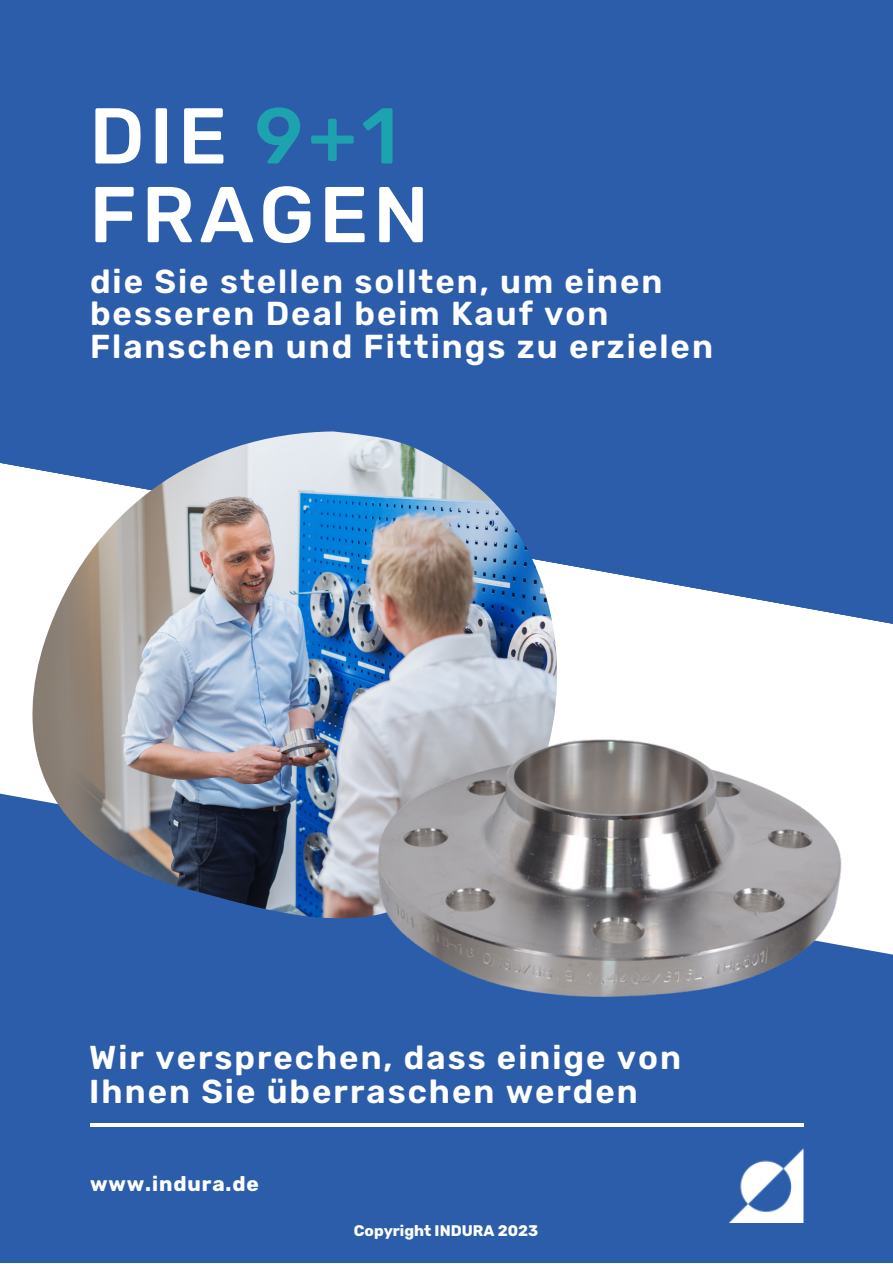
<style>
.page{position:relative;width:893px;height:1264px;background:#fff}
.page>*{position:absolute;margin:0;border:0;box-sizing:border-box;transform-origin:0 0}
.t1{font:500 78.9px/78.8px "Rubik";letter-spacing:.06em;color:#fff}
.t2{font:600 33.15px/32.5px "Rubik";letter-spacing:.06em;color:#fff}
.t3{font:700 20.85px "Rubik";letter-spacing:.045em;color:#fff}
.t4{font:700 15.3px "Rubik";color:#fff}
.s1{color:#1da3af}
</style>
<div class="page">
<div style="left:0;top:0;width:892px;height:1262px;background:#2c5daa"></div>
<hr style="left:90px;top:1123px;width:713px;height:3px;background:#fff">
<svg style="left:0;top:463px;width:892px;height:492px"></svg>
<img style="left:27px;top:431px;width:537px;height:487px">
<img style="left:374px;top:708px;width:471px;height:289px">
<img style="left:729px;top:1148px;width:74px;height:74px">
<h1 class="t1" style="left:89px;top:97px;width:341px">DIE <span class="s1">9+1<br></span>FRAGEN</h1>
<p class="t2" style="left:90px;top:265px;width:624px">die Sie stellen sollten, um einen besseren Deal beim Kauf von<br>Flanschen und Fittings zu erzielen</p>
<p class="t2" style="left:89px;top:1040px;width:593px;line-height:33.8px">Wir versprechen, dass einige von<br>Ihnen Sie überraschen werden</p>
<p class="t3" style="left:90px;top:1171px;width:170px">www.indura.de</p>
<p class="t4" style="left:354px;top:1221px;width:186px">Copyright INDURA 2023</p>
</div>
